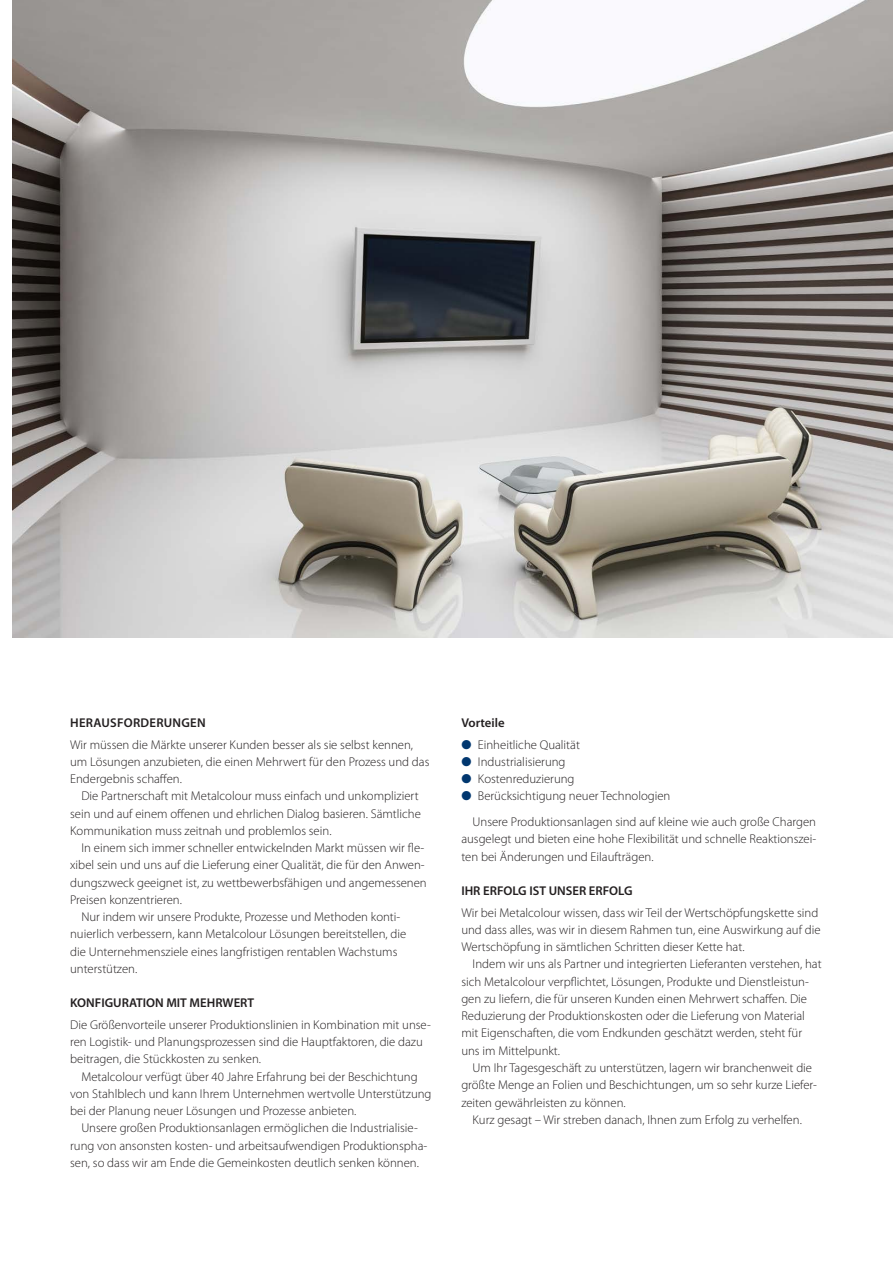
<style>
.page{position:relative;width:893px;height:1263px;background:#fff}
.page>*{position:absolute;margin:0;border:0;box-sizing:border-box;transform-origin:0 0}
.t1{font:300 12.75px/17.2px "Myriad Pro";color:#231f20}
.t2{font:600 12.75px "Myriad Pro";color:#231f20}
.t3{font:600 12.75px "Myriad Pro";letter-spacing:.02em;color:#231f20}
.s1{color:#01376f}
</style>
<div class="page">
<img style="left:13px;top:0;width:880px;height:638px">
<p class="t3" style="left:70px;top:716px;width:137px">HERAUSFORDERUNGEN</p>
<p class="t1" style="left:70px;top:736px;width:361px">Wir müssen die Märkte unserer Kunden besser als sie selbst kennen, um Lösungen anzubieten, die einen Mehrwert für den Prozess und das<br>Endergebnis schaffen.</p>
<p class="t1" style="left:70px;top:787px;width:352px;text-indent:11px">Die Partnerschaft mit Metalcolour muss einfach und unkompliziert sein und auf einem offenen und ehrlichen Dialog basieren. Sämtliche<br>Kommunikation muss zeitnah und problemlos sein.</p>
<p class="t1" style="left:81px;top:839px;width:344px">In einem sich immer schneller entwickelnden Markt müssen wir fle-</p>
<p class="t1" style="left:70px;top:856px;width:356px">xibel sein und uns auf die Lieferung einer Qualität, die für den Anwen-</p>
<p class="t1" style="left:70px;top:874px;width:358px">dungszweck geeignet ist, zu wettbewerbsfähigen und angemessenen</p>
<p class="t1" style="left:70px;top:891px;width:113px">Preisen konzentrieren.</p>
<p class="t1" style="left:81px;top:908px;width:321px">Nur indem wir unsere Produkte, Prozesse und Methoden konti-</p>
<p class="t1" style="left:70px;top:925px;width:338px">nuierlich verbessern, kann Metalcolour Lösungen bereitstellen, die</p>
<p class="t1" style="left:70px;top:943px;width:329px">die Unternehmensziele eines langfristigen rentablen Wachstums</p>
<p class="t1" style="left:70px;top:960px;width:69px">unterstützen.</p>
<p class="t2" style="left:70px;top:996px;width:186px">KONFIGURATION MIT MEHRWERT</p>
<p class="t1" style="left:70px;top:1016px;width:362px">Die Größenvorteile unserer Produktionslinien in Kombination mit unse&shy;ren Logistik- und Planungsprozessen sind die Hauptfaktoren, die dazu beitragen, die Stückkosten zu senken.</p>
<p class="t1" style="left:70px;top:1068px;width:363px;text-indent:11px">Metalcolour verfügt über 40 Jahre Erfahrung bei der Beschichtung von Stahlblech und kann Ihrem Unternehmen wertvolle Unterstützung bei der Planung neuer Lösungen und Prozesse anbieten.</p>
<p class="t1" style="left:70px;top:1119px;width:359px;text-indent:11px">Unsere großen Produktionsanlagen ermöglichen die Industrialisie&shy;rung von ansonsten kosten- und arbeitsaufwendigen Produktionspha&shy;sen, so dass wir am Ende die Gemeinkosten deutlich senken können.</p>
<p class="t2" style="left:461px;top:716px;width:45px">Vorteile</p>
<p class="t1" style="left:461px;top:736px;width:120px"><span class="s1">●</span> Einheitliche Qualität</p>
<p class="t1" style="left:461px;top:753px;width:106px"><span class="s1">●</span> Industrialisierung</p>
<p class="t1" style="left:461px;top:770px;width:115px"><span class="s1">●</span> Kostenreduzierung</p>
<p class="t1" style="left:473px;top:783px;width:345px;line-height:25.8px;text-indent:-11px"><span class="s1">●</span> Berücksichtigung neuer Technologien<br>Unsere Produktionsanlagen sind auf kleine wie auch große Chargen</p>
<p class="t1" style="left:461px;top:830px;width:356px">ausgelegt und bieten eine hohe Flexibilität und schnelle Reaktionszei&shy;ten bei Änderungen und Eilaufträgen.</p>
<p class="t2" style="left:461px;top:884px;width:173px">IHR ERFOLG IST UNSER ERFOLG</p>
<p class="t1" style="left:461px;top:904px;width:361px">Wir bei Metalcolour wissen, dass wir Teil der Wertschöpfungskette sind und dass alles, was wir in diesem Rahmen tun, eine Auswirkung auf die<br>Wertschöpfung in sämtlichen Schritten dieser Kette hat.</p>
<p class="t1" style="left:461px;top:955px;width:362px;text-indent:11px">Indem wir uns als Partner und integrierten Lieferanten verstehen, hat sich Metalcolour verpflichtet, Lösungen, Produkte und Dienstleistun&shy;gen zu liefern, die für unseren Kunden einen Mehrwert schaffen. Die Reduzierung der Produktionskosten oder die Lieferung von Material mit Eigenschaften, die vom Endkunden geschätzt werden, steht für uns im Mittelpunkt.</p>
<p class="t1" style="left:461px;top:1059px;width:357px;text-indent:11px">Um Ihr Tagesgeschäft zu unterstützen, lagern wir branchenweit die größte Menge an Folien und Beschichtungen, um so sehr kurze Liefer&shy;zeiten gewährleisten zu können.</p>
<p class="t1" style="left:473px;top:1111px;width:331px">Kurz gesagt – Wir streben danach, Ihnen zum Erfolg zu verhelfen.</p>
</div>
